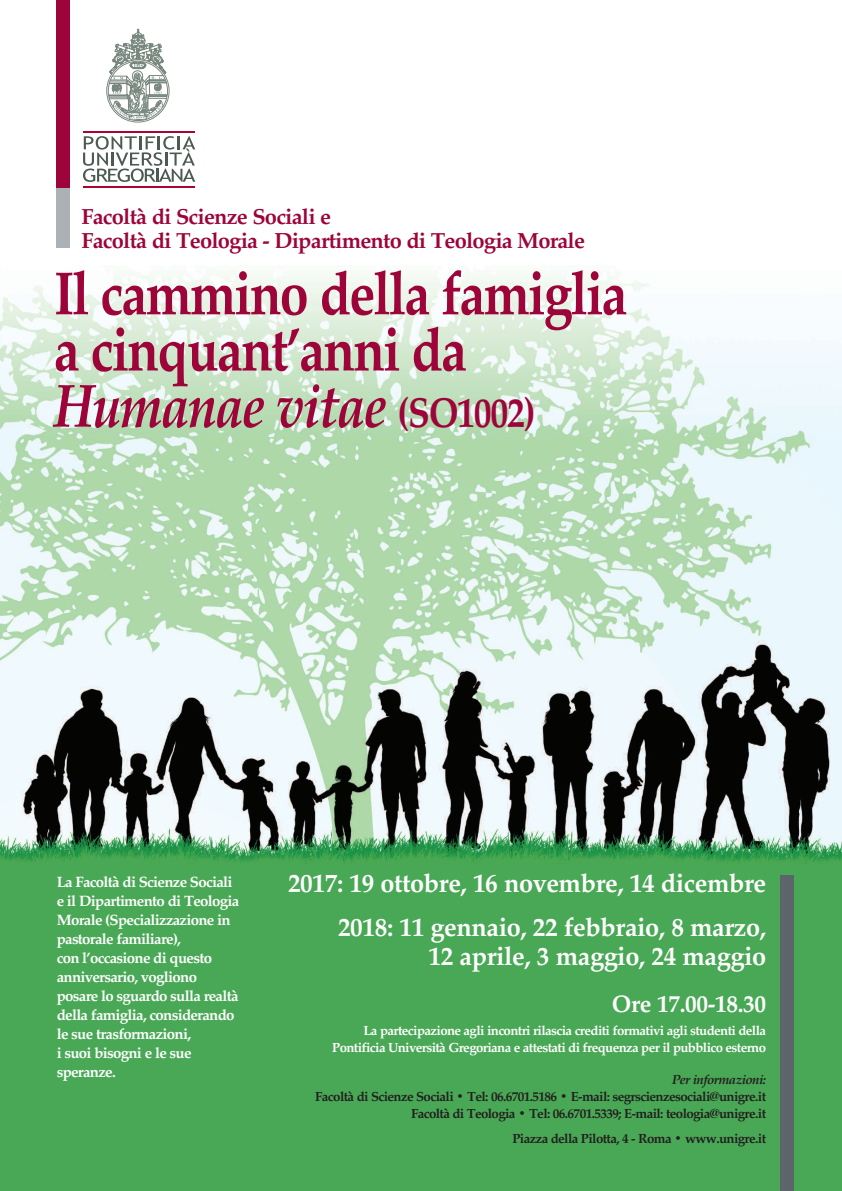
<style>
.page{position:relative;width:842px;height:1191px;background:#fff}
.page>*{position:absolute;margin:0;border:0;box-sizing:border-box;transform-origin:0 0}
.t1{font:700 61.1px/56.2px "Palatino";letter-spacing:-.035em;color:#9d053a;scale:.85 1}
.t2{font:700 26px/44px "Palatino";letter-spacing:-.015em;color:#fff;text-align:right}
.t3{font:700 24px "Palatino";letter-spacing:-.015em;color:#fff}
.t4{font:700 21.8px/24.8px "Palatino";letter-spacing:-.035em;color:#9d053a}
.t5{font:700 15px/19px "Palatino";letter-spacing:-.045em;color:#fff}
.t6{font:700 13.2px/17px "Palatino";letter-spacing:-.045em;color:#231f20;text-align:right}
.t7{font:700 13.2px/16.2px "Palatino";letter-spacing:-.045em;color:#fff;text-align:right}
.t8{font:italic 700 13.2px "Palatino";letter-spacing:-.045em;color:#231f20}
.s1{font-style:italic}
.s2{font-size:42px}
</style>
<div class="page">
<img style="left:0;top:436px;width:842px;height:755px">
<img style="left:0;top:268px;width:842px;height:168px">
<div style="left:57px;top:133px;width:13px;height:115px;background:#abb1b5"></div>
<div style="left:57px;top:0;width:13px;height:187px;background:#9d053a"></div>
<svg style="left:108px;top:29px;width:61px;height:94px"></svg>
<svg style="left:83px;top:136px;width:112px;height:46px"></svg>
<hr style="left:83px;top:131px;width:111px;height:2px;background:#ab0333">
<hr style="left:83px;top:186px;width:111px;height:2px;background:#ab0333">
<div style="left:780px;top:875px;width:13px;height:316px;background:#5b656a"></div>
<h3 class="t4" style="left:81px;top:205px;width:505px">Facoltà di Scienze Sociali e<br>Facoltà di Teologia - Dipartimento di Teologia Morale</h3>
<h1 class="t1" style="left:54px;top:270px;width:676px">Il cammino della famiglia a cinquant’anni da<br><span class="s1">Humanae vitae</span> <span class="s2">(SO1002)</span></h1>
<p class="t5" style="left:57px;top:873px;width:184px">La Facoltà di Scienze Sociali e il Dipartimento di Teologia<br>Morale (Specializzazione in pastorale familiare),<br>con l’occasione di questo anniversario, vogliono posare lo sguardo sulla realtà della famiglia, considerando le sue trasformazioni,<br>i suoi bisogni e le sue speranze.</p>
<h2 class="t2" style="left:288px;top:863px;width:479px">2017: 19 ottobre, 16 novembre, 14 dicembre<br>2018: 11 gennaio, 22 febbraio, 8 marzo,</h2>
<h2 class="t2" style="left:428px;top:936px;width:339px">12 aprile, 3 maggio, 24 maggio</h2>
<h3 class="t3" style="left:612px;top:992px;width:156px">Ore 17.00-18.30</h3>
<p class="t7" style="left:332px;top:1023px;width:435px">La partecipazione agli incontri rilascia crediti formativi agli studenti della<br>Pontificia Università Gregoriana e attestati di frequenza per il pubblico esterno</p>
<p class="t8" style="left:672px;top:1073px;width:96px">Per informazioni:</p>
<p class="t6" style="left:315px;top:1088px;width:452px">Facoltà di Scienze Sociali • Tel: 06.6701.5186 • E-mail: segrscienzesociali@unigre.it<br>Facoltà di Teologia • Tel: 06.6701.5339; E-mail: teologia@unigre.it</p>
<p class="t6" style="left:512px;top:1130px;width:255px">Piazza della Pilotta, 4 - Roma • www.unigre.it</p>
</div>
